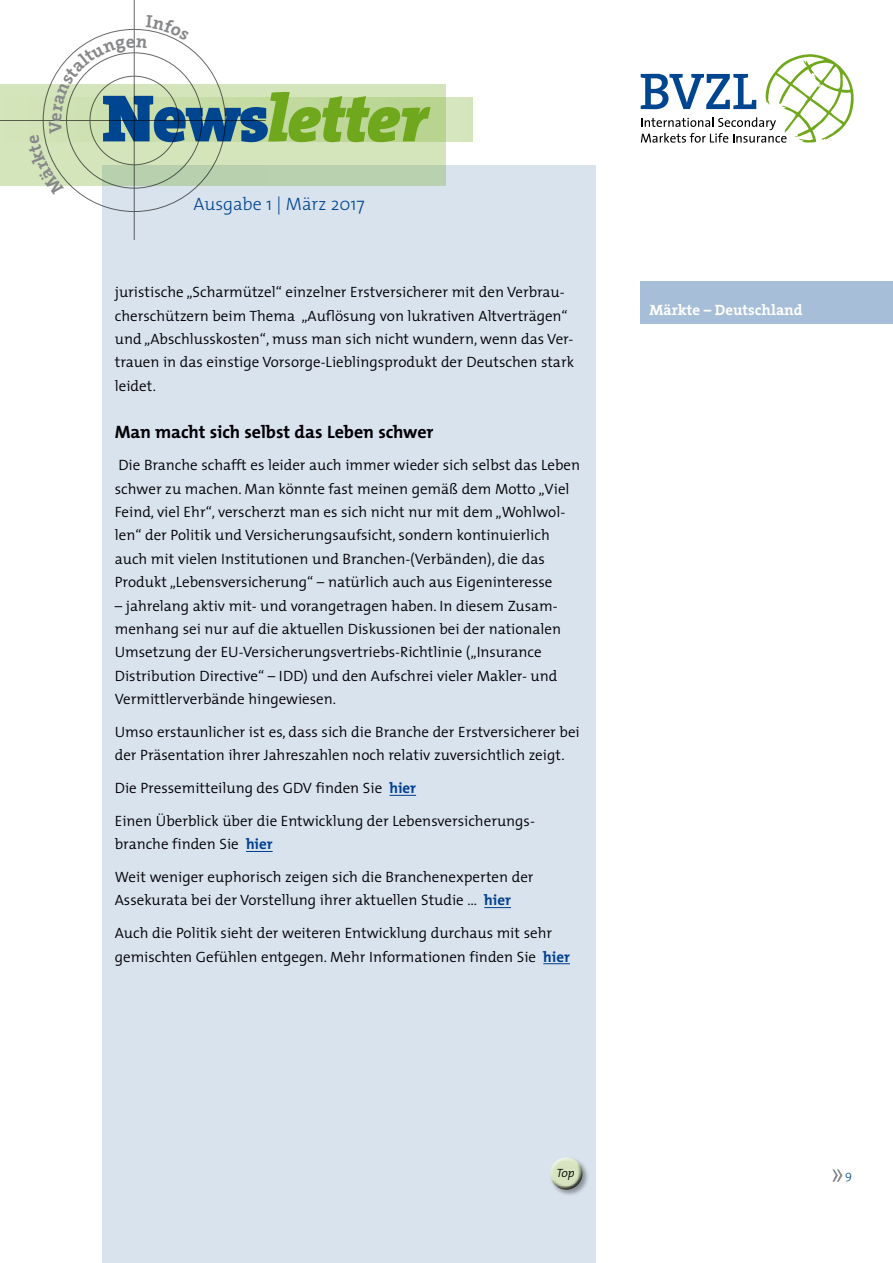
<style>
.page{position:relative;width:893px;height:1263px;background:#fff}
.page>*{position:absolute;margin:0;border:0;box-sizing:border-box;transform-origin:0 0}
.t1{font:italic 900 67.5px "The Serif";letter-spacing:-.03em;color:#70a81d}
.t2{font:700 18px "The Mix";letter-spacing:-.005em;color:#000}
.t3{font:300 18px "The Mix";color:#00458f}
.t4{font:300 15px/23.4px "The Mix";color:#000}
.t5{font:700 15px "The Serif";color:#fff}
.t6{font:italic 300 12px "The Mix";color:#000}
.t7{font:300 12px "The Mix";color:#00458f}
.s1{font-style:normal;color:#00458f}
.s2{font-weight:700;color:#00458f}
</style>
<div class="page">
<div style="left:102px;top:166px;width:493px;height:1097px;background:#d9e3ee"></div>
<svg style="left:0;top:85px;width:446px;height:101px;background:#c9ddb5"></svg>
<svg style="left:0;top:97px;width:472px;height:44px;background:#c2d99f"></svg>
<svg style="left:641px;top:54px;width:213px;height:89px"></svg>
<hr style="left:134px;top:0;width:1px;height:240px;background:#000">
<hr style="left:0;top:120px;width:266px;height:1px;background:#000">
<svg style="left:832px;top:1169px;width:10px;height:13px"></svg>
<div style="left:549px;top:1156px;width:41px;height:41px;background:#000;opacity:.35"></div>
<div style="left:546px;top:1152px;width:38px;height:31px;background:#fff;opacity:.75"></div>
<div style="left:549px;top:1162px;width:38px;height:28px;background:#000;opacity:.75"></div>
<div style="left:641px;top:282px;width:252px;height:42px;background:#a6bed7"></div>
<svg style="left:389px;top:795px;width:27px;height:1px"></svg>
<svg style="left:246px;top:851px;width:27px;height:1px"></svg>
<svg style="left:484px;top:907px;width:27px;height:1px"></svg>
<svg style="left:543px;top:963px;width:27px;height:1px"></svg>
<svg style="left:28px;top:15px;width:161px;height:181px"></svg>
<h1 class="t1" style="left:102px;top:61px;width:327px"><span class="s1">News</span>letter</h1>
<p class="t3" style="left:194px;top:189px;width:173px">Ausgabe 1 | März 2017</p>
<p class="t4" style="left:115px;top:280px;width:461px">juristische „Scharmützel“ einzelner Erstversicherer mit den Verbrau&shy;cherschützern beim Thema „Auflösung von lukrativen Altverträgen“ und „Abschlusskosten“, muss man sich nicht wundern, wenn das Ver&shy;trauen in das einstige Vorsorge-Lieblingsprodukt der Deutschen stark leidet.</p>
<p class="t2" style="left:115px;top:416px;width:320px">Man macht sich selbst das Leben schwer</p>
<p class="t4" style="left:115px;top:453px;width:467px">Die Branche schafft es leider auch immer wieder sich selbst das Leben schwer zu machen. Man könnte fast meinen gemäß dem Motto „Viel Feind, viel Ehr“, verscherzt man es sich nicht nur mit dem „Wohlwol&shy;len“ der Politik und Versicherungsaufsicht, sondern kontinuierlich auch mit vielen Institutionen und Branchen-(Verbänden), die das Produkt „Lebensversicherung“ – natürlich auch aus Eigeninteresse</p>
<p class="t4" style="left:115px;top:593px;width:448px">– jahrelang aktiv mit- und vorangetragen haben. In diesem Zusam&shy;menhang sei nur auf die aktuellen Diskussionen bei der nationalen Umsetzung der EU-Versicherungsvertriebs-Richtlinie („Insurance Distribution Directive“ – IDD) und den Aufschrei vieler Makler- und Vermittlerverbände hingewiesen.</p>
<p class="t4" style="left:115px;top:720px;width:466px">Umso erstaunlicher ist es, dass sich die Branche der Erstversicherer bei der Präsentation ihrer Jahreszahlen noch relativ zuversichtlich zeigt.</p>
<p class="t4" style="left:115px;top:771px;width:420px;line-height:32.7px">Die Pressemitteilung des GDV finden Sie <span class="s2">hier<br></span>Einen Überblick über die Entwicklung der Lebensversicherungs-</p>
<p class="t4" style="left:115px;top:827px;width:420px;line-height:32.7px">branche finden Sie <span class="s2">hier<br></span>Weit weniger euphorisch zeigen sich die Branchenexperten der</p>
<p class="t4" style="left:115px;top:883px;width:439px;line-height:32.7px">Assekurata bei der Vorstellung ihrer aktuellen Studie … <span class="s2">hier<br></span>Auch die Politik sieht der weiteren Entwicklung durchaus mit sehr</p>
<p class="t4" style="left:115px;top:944px;width:457px">gemischten Gefühlen entgegen. Mehr Informationen finden Sie <span class="s2">hier</span></p>
<p class="t5" style="left:649px;top:298px;width:155px">Märkte – Deutschland</p>
<p class="t6" style="left:557px;top:1163px;width:20px">Top</p>
<p class="t7" style="left:845px;top:1165px;width:8px">9</p>
</div>
